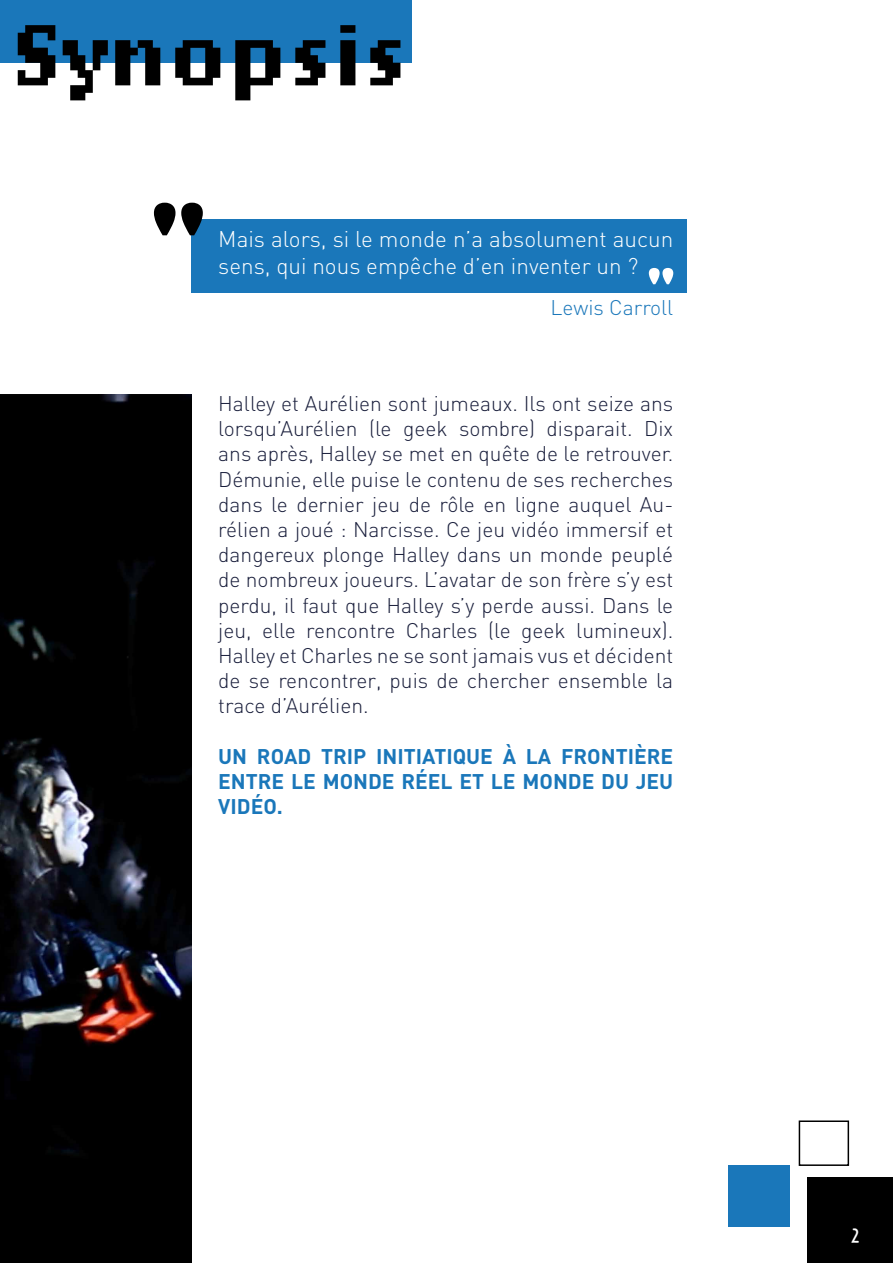
<style>
.page{position:relative;width:893px;height:1263px;background:#fff}
.page>*{position:absolute;margin:0;border:0;box-sizing:border-box;transform-origin:0 0}
.t1{font:700 90px "Lo Res 12 OT";color:#000}
.t2{font:300 22.5px/27px "DIN";color:#fff}
.t3{font:300 21px/25.2px "DIN";color:#1a1f3c;text-align:justify}
.t4{font:700 21px/25.2px "DIN";color:#1a77ba;text-align:justify}
.t5{font:300 21px "DIN";color:#1a77ba}
.t6{font:21px "Tomarik Poster";color:#fff}
</style>
<div class="page">
<div style="left:808px;top:1178px;width:85px;height:85px;background:#000"></div>
<div style="left:728px;top:1165px;width:61px;height:61px;background:#1a77ba"></div>
<div style="left:799px;top:1120px;width:50px;height:46px;border:2px solid #000"></div>
<div style="left:191px;top:219px;width:495px;height:73px;background:#1a77ba"></div>
<div style="left:0;top:0;width:411px;height:62px;background:#1a77ba"></div>
<svg style="left:154px;top:203px;width:49px;height:32px"></svg>
<svg style="left:649px;top:268px;width:24px;height:16px"></svg>
<img style="left:0;top:394px;width:191px;height:869px">
<h1 class="t1" style="left:10px;top:-5px;width:399px">Synopsis</h1>
<p class="t2" style="left:218px;top:225px;width:456px">Mais alors, si le monde n’a absolument aucun sens, qui nous empêche d’en inventer un ?</p>
<p class="t5" style="left:550px;top:295px;width:124px">Lewis Carroll</p>
<p class="t3" style="left:218px;top:391px;width:456px">Halley et Aurélien sont jumeaux. Ils ont seize ans lorsqu’Aurélien (le geek sombre) disparait. Dix ans après, Halley se met en quête de le retrouver.<br>Démunie, elle puise le contenu de ses recherches dans le dernier jeu de rôle en ligne auquel Au&shy;rélien a joué : Narcisse. Ce jeu vidéo immersif et dangereux plonge Halley dans un monde peuplé de nombreux joueurs. L’avatar de son frère s’y est perdu, il faut que Halley s’y perde aussi. Dans le jeu, elle rencontre Charles (le geek lumineux).<br>Halley et Charles ne se sont jamais vus et décident de se rencontrer, puis de chercher ensemble la trace d’Aurélien.</p>
<p class="t4" style="left:218px;top:743px;width:457px">UN ROAD TRIP INITIATIQUE À LA FRONTIÈRE ENTRE LE MONDE RÉEL ET LE MONDE DU JEU VIDÉO.</p>
<p class="t6" style="left:850px;top:1220px;width:11px">2</p>
</div>
